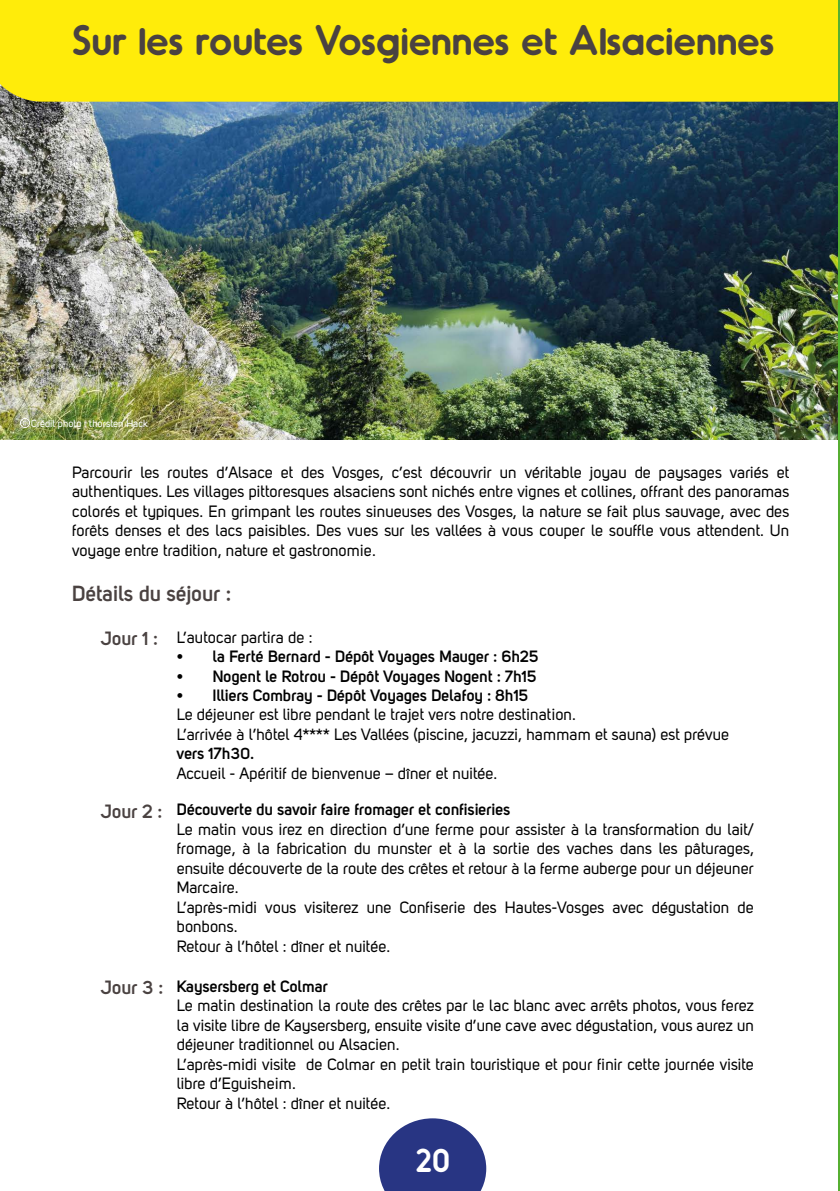
<style>
.page{position:relative;width:840px;height:1191px;background:#fff}
.page>*{position:absolute;margin:0;border:0;box-sizing:border-box;transform-origin:0 0}
.t1{font:600 40.6px "Oduda";color:#4a4241}
.t2{font:600 31.2px "Oduda";color:#fff}
.t3{font:700 21.6px "Uni Sans Semi";color:#4a4241}
.t4{font:700 19px "Uni Sans Semi";color:#4a4241}
.t5{font:16.2px/19.4px "Uni Sans Regular";color:#000}
.t6{font:700 16.2px "Uni Sans Semi";color:#000}
.t7{font:10.2px "Uni Sans Regular";color:#fff}
</style>
<div class="page">
<img style="left:0;top:102px;width:837px;height:338px">
<svg style="left:379px;top:1118px;width:108px;height:73px"></svg>
<div style="left:0;top:0;width:837px;height:102px;background:#ffec0a"></div>
<svg style="left:20px;top:419px;width:9px;height:9px"></svg>
<hr style="left:837px;top:0;width:2px;height:1191px;background:#56af31">
<h1 class="t1" style="left:72px;top:14px;width:704px">Sur les routes Vosgiennes et Alsaciennes</h1>
<p class="t7" style="left:31px;top:417px;width:118px">Crédit photo : thorsten Hack</p>
<p class="t5" style="left:72px;top:462px;width:718px;text-align:justify">Parcourir les routes d’Alsace et des Vosges, c’est découvrir un véritable joyau de paysages variés et authentiques. Les villages pittoresques alsaciens sont nichés entre vignes et collines, offrant des panoramas colorés et typiques. En grimpant les routes sinueuses des Vosges, la nature se fait plus sauvage, avec des forêts denses et des lacs paisibles. Des vues sur les vallées à vous couper le souffle vous attendent. Un voyage entre tradition, nature et gastronomie.</p>
<h3 class="t3" style="left:72px;top:580px;width:160px">Détails du séjour :</h3>
<p class="t4" style="left:101px;top:626px;width:59px">Jour 1 :</p>
<p class="t5" style="left:177px;top:627px;width:137px">L’autocar partira de :</p>
<p class="t6" style="left:177px;top:646px;width:363px">• la Ferté Bernard - Dépôt Voyages Mauger : 6h25</p>
<p class="t6" style="left:177px;top:666px;width:361px">• Nogent le Rotrou - Dépôt Voyages Nogent : 7h15</p>
<p class="t6" style="left:177px;top:685px;width:353px">• Illiers Combray - Dépôt Voyages Delafoy : 8h15</p>
<p class="t5" style="left:177px;top:705px;width:553px">Le déjeuner est libre pendant le trajet vers notre destination.<br>L’arrivée à l’hôtel 4**** Les Vallées (piscine, jacuzzi, hammam et sauna) est prévue</p>
<p class="t6" style="left:177px;top:744px;width:79px">vers 17h30.</p>
<p class="t5" style="left:177px;top:763px;width:322px">Accueil - Apéritif de bienvenue – dîner et nuitée.</p>
<p class="t6" style="left:177px;top:800px;width:335px">Découverte du savoir faire fromager et confisieries</p>
<p class="t5" style="left:177px;top:819px;width:578px">Le matin vous irez en direction d’une ferme pour assister à la transformation du lait/ fromage, à la fabrication du munster et à la sortie des vaches dans les pâturages, ensuite découverte de la route des crêtes et retour à la ferme auberge pour un déjeuner Marcaire.<br>L’après-midi vous visiterez une Confiserie des Hautes-Vosges avec dégustation de bonbons.<br>Retour à l’hôtel : dîner et nuitée.</p>
<p class="t4" style="left:101px;top:799px;width:63px">Jour 2 :</p>
<p class="t4" style="left:101px;top:976px;width:64px">Jour 3 :</p>
<p class="t6" style="left:177px;top:976px;width:153px">Kaysersberg et Colmar</p>
<p class="t5" style="left:177px;top:996px;width:578px">Le matin destination la route des crêtes par le lac blanc avec arrêts photos, vous ferez la visite libre de Kaysersberg, ensuite visite d’une cave avec dégustation, vous aurez un déjeuner traditionnel ou Alsacien.<br>L’après-midi visite de Colmar en petit train touristique et pour finir cette journée visite libre d’Eguisheim.<br>Retour à l’hôtel : dîner et nuitée.</p>
<h2 class="t2" style="left:415px;top:1141px;width:37px">20</h2>
</div>
